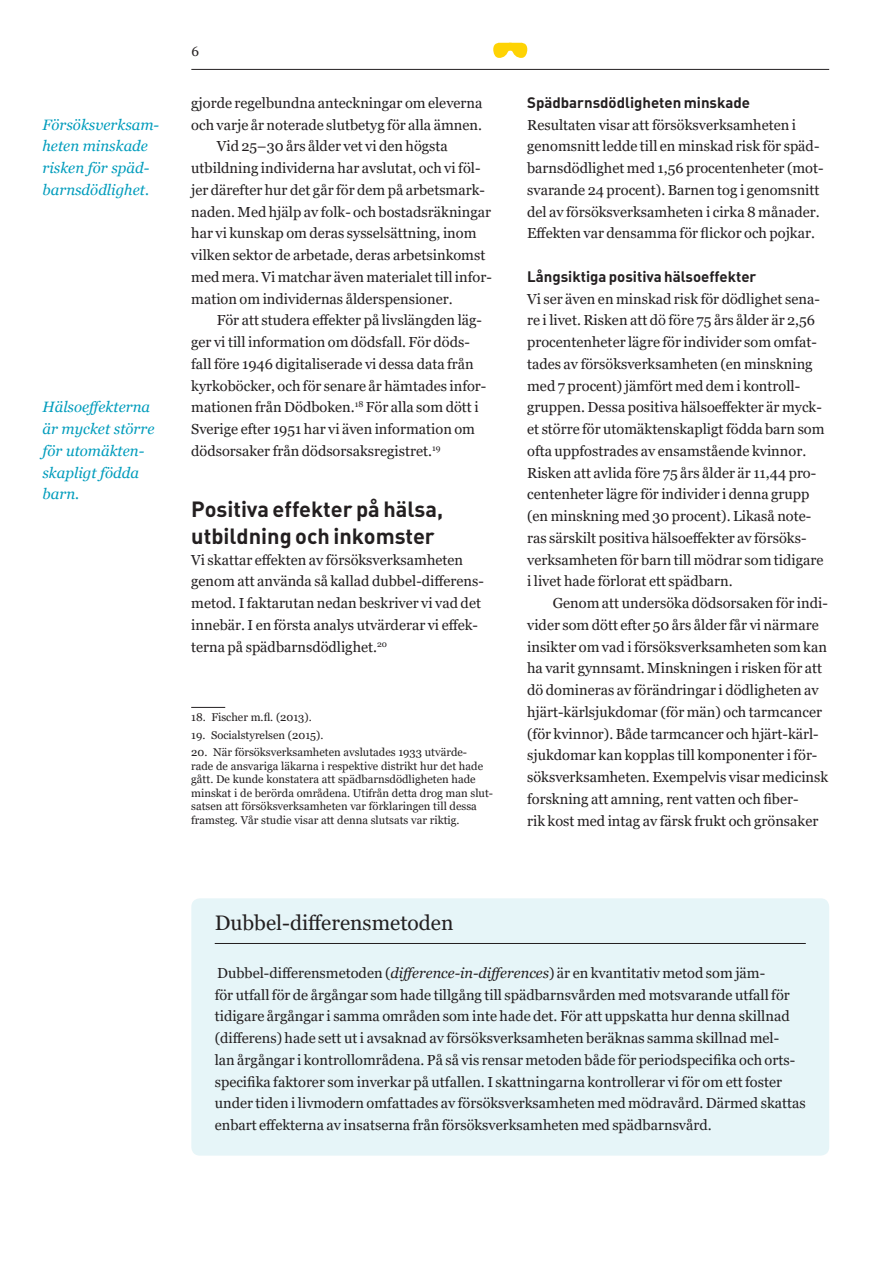
<style>
.page{position:relative;width:893px;height:1263px;background:#fff}
.page>*{position:absolute;margin:0;border:0;box-sizing:border-box;transform-origin:0 0}
.R_3{font:21.75px/27px "DIN Bold Alternate";color:#231f20}
.Faktaruta_-_rubrik{font:21px "Georgia";color:#231f20}
.Marginalcitat{font:italic 15px/21.8px "Georgia";color:#009cbc}
.R4{font:15px "DIN Bold Alternate";color:#231f20}
.Brödtext__ej_indrag{font:14.55px/21.8px "Georgia";color:#231f20}
.Brödtext{font:14.55px/21.8px "Georgia";color:#231f20}
.t1{font:13.5px "Georgia";color:#231f20}
.Fotnot{font:11.25px/13.5px "Georgia";color:#231f20}
.s1{font-style:italic}
</style>
<div class="page">
<hr style="left:191px;top:69px;width:638px;height:1px;background:#231f20">
<svg style="left:493px;top:42px;width:34px;height:16px"></svg>
<hr style="left:191px;top:707px;width:34px;height:1px;background:#231f20">
<div style="left:191px;top:898px;width:638px;height:257px;background:#e6f5f8;border-radius:9px"></div>
<hr style="left:215px;top:943px;width:591px;height:1px;background:#231f20">
<p class="Marginalcitat" style="left:43px;top:114px;width:118px">Försöksverksam&shy;heten minskade risken för späd&shy;barnsdödlighet.</p>
<p class="Marginalcitat" style="left:43px;top:396px;width:113px">Hälsoeffekterna är mycket större för utomäkten&shy;skapligt födda barn.</p>
<p class="t1" style="left:191px;top:44px;width:9px">6</p>
<p class="Brödtext" style="left:191px;top:92px;width:293px">gjorde regelbundna anteckningar om eleverna och varje år noterade slutbetyg för alla ämnen.</p>
<p class="Brödtext" style="left:191px;top:136px;width:302px;text-indent:26px">Vid 25–30 års ålder vet vi den högsta utbildning individerna har avslutat, och vi föl&shy;jer därefter hur det går för dem på arbetsmark&shy;naden. Med hjälp av folk- och bostadsräkningar har vi kunskap om deras sysselsättning, inom vilken sektor de arbetade, deras arbetsinkomst med mera. Vi matchar även materialet till infor&shy;mation om individernas ålderspensioner.</p>
<p class="Brödtext" style="left:191px;top:310px;width:297px;text-indent:26px">För att studera effekter på livslängden läg&shy;ger vi till information om dödsfall. För döds&shy;fall före 1946 digitaliserade vi dessa data från kyrkoböcker, och för senare år hämtades infor&shy;mationen från Dödboken.<sup>18</sup> För alla som dött i Sverige efter 1951 har vi även information om dödsorsaker från dödsorsaksregistret.<sup>19</sup></p>
<p class="R_3" style="left:191px;top:495px;width:253px">Positiva effekter på hälsa, utbildning och inkomster</p>
<p class="Brödtext__ej_indrag" style="left:191px;top:549px;width:294px">Vi skattar effekten av försöksverksamheten genom att använda så kallad dubbel-differens&shy;metod. I faktarutan nedan beskriver vi vad det innebär. I en första analys utvärderar vi effek&shy;terna på spädbarnsdödlighet.<sup>20</sup></p>
<p class="Fotnot" style="left:191px;top:710px;width:122px">18. Fischer m.fl. (2013).</p>
<p class="Fotnot" style="left:191px;top:728px;width:134px">19. Socialstyrelsen (2015).</p>
<p class="Fotnot" style="left:191px;top:746px;width:303px">20. När försöksverksamheten avslutades 1933 utvärde-<br>rade de ansvariga läkarna i respektive distrikt hur det hade gått. De kunde konstatera att spädbarnsdödligheten hade minskat i de berörda områdena. Utifrån detta drog man slut&shy;satsen att försöksverksamheten var förklaringen till dessa framsteg. Vår studie visar att denna slutsats var riktig.</p>
<p class="R4" style="left:527px;top:92px;width:224px">Spädbarnsdödligheten minskade</p>
<p class="Brödtext__ej_indrag" style="left:527px;top:114px;width:298px">Resultaten visar att försöksverksamheten i genomsnitt ledde till en minskad risk för späd&shy;barnsdödlighet med 1,56 procentenheter (mot&shy;svarande 24 procent). Barnen tog i genomsnitt del av försöksverksamheten i cirka 8 månader.<br>Effekten var densamma för flickor och pojkar.</p>
<p class="R4" style="left:527px;top:266px;width:231px">Långsiktiga positiva hälsoeffekter</p>
<p class="Brödtext__ej_indrag" style="left:527px;top:288px;width:299px">Vi ser även en minskad risk för dödlighet sena&shy;re i livet. Risken att dö före 75 års ålder är 2,56 procentenheter lägre för individer som omfat&shy;tades av försöksverksamheten (en minskning med 7 procent) jämfört med dem i kontroll&shy;gruppen. Dessa positiva hälsoeffekter är myck&shy;et större för utomäktenskapligt födda barn som ofta uppfostrades av ensamstående kvinnor.<br>Risken att avlida före 75 års ålder är 11,44 pro&shy;centenheter lägre för individer i denna grupp (en minskning med 30 procent). Likaså note&shy;ras särskilt positiva hälsoeffekter av försöks&shy;verksamheten för barn till mödrar som tidigare i livet hade förlorat ett spädbarn.</p>
<p class="Brödtext" style="left:527px;top:592px;width:303px;text-indent:26px">Genom att undersöka dödsorsaken för indi&shy;vider som dött efter 50 års ålder får vi närmare insikter om vad i försöksverksamheten som kan ha varit gynnsamt. Minskningen i risken för att dö domineras av förändringar i dödligheten av hjärt-kärlsjukdomar (för män) och tarmcancer (för kvinnor). Både tarmcancer och hjärt-kärl&shy;sjukdomar kan kopplas till komponenter i för&shy;söksverksamheten. Exempelvis visar medicinsk forskning att amning, rent vatten och fiber-<br>rik kost med intag av färsk frukt och grönsaker</p>
<p class="Faktaruta_-_rubrik" style="left:215px;top:910px;width:240px">Dubbel-differensmetoden</p>
<p class="Brödtext__ej_indrag" style="left:215px;top:962px;width:593px">Dubbel-differensmetoden (<span class="s1">difference-in-differences</span>) är en kvantitativ metod som jäm-<br>för utfall för de årgångar som hade tillgång till spädbarnsvården med motsvarande utfall för tidigare årgångar i samma områden som inte hade det. För att uppskatta hur denna skillnad (differens) hade sett ut i avsaknad av försöksverksamheten beräknas samma skillnad mel-<br>lan årgångar i kontrollområdena. På så vis rensar metoden både för periodspecifika och orts&shy;specifika faktorer som inverkar på utfallen. I skattningarna kontrollerar vi för om ett foster under tiden i livmodern omfattades av försöksverksamheten med mödravård. Därmed skattas enbart effekterna av insatserna från försöksverksamheten med spädbarnsvård.</p>
</div>
